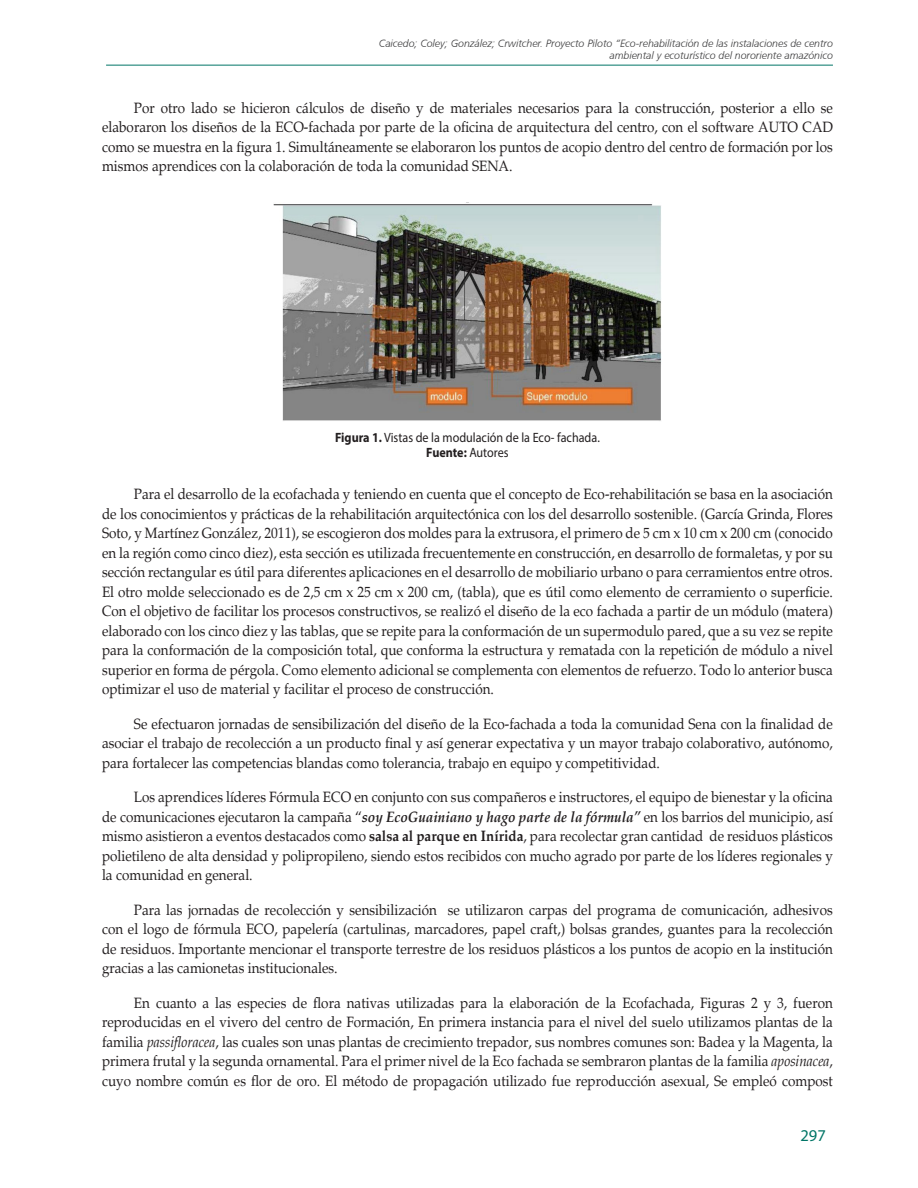
<style>
.page{position:relative;width:918px;height:1188px;background:#fff}
.page>*{position:absolute;margin:0;border:0;box-sizing:border-box;transform-origin:0 0}
.t1{font:16.5px "Myriad Pro";color:#007566}
.parrafos_con_sangria{font:15px/19.5px "Palatino";color:#231f20;text-align:justify;scale:.9 1}
.parrafos_con_sangria-2{font:13.5px/15px "Myriad Pro";color:#231f20;text-align:center;scale:.9 1}
.t2{font:italic 300 10.5px/12px "Frutiger CE";color:#3e3e3f;text-align:right}
.s1{font-weight:700}
.s2{font-weight:700;font-style:italic}
.s3{font-style:italic}
</style>
<div class="page">
<hr style="left:106px;top:65px;width:727px;height:1px;background:#007566">
<img style="left:273px;top:202px;width:389px;height:219px">
<p class="t2" style="left:379px;top:37px;width:456px">Caicedo; Coley; González; Crwitcher. Proyecto Piloto “Eco-rehabilitación de las instalaciones de centro ambiental y ecoturístico del nororiente amazónico</p>
<p class="parrafos_con_sangria" style="left:102px;top:98px;width:814px;text-indent:32px">Por otro lado se hicieron cálculos de diseño y de materiales necesarios para la construcción, posterior a ello se elaboraron los diseños de la ECO-fachada por parte de la oficina de arquitectura del centro, con el software AUTO CAD como se muestra en la figura 1. Simultáneamente se elaboraron los puntos de acopio dentro del centro de formación por los mismos aprendices con la colaboración de toda la comunidad SENA.</p>
<p class="parrafos_con_sangria-2" style="left:335px;top:430px;width:296px"><span class="s1">Figura 1.</span> Vistas de la modulación de la Eco- fachada.<br><span class="s1">Fuente:</span> Autores</p>
<p class="parrafos_con_sangria" style="left:102px;top:484px;width:814px;text-indent:32px">Para el desarrollo de la ecofachada y teniendo en cuenta que el concepto de Eco-rehabilitación se basa en la asociación de los conocimientos y prácticas de la rehabilitación arquitectónica con los del desarrollo sostenible. (García Grinda, Flores Soto, y Martínez González, 2011), se escogieron dos moldes para la extrusora, el primero de 5 cm x 10 cm x 200 cm (conocido en la región como cinco diez), esta sección es utilizada frecuentemente en construcción, en desarrollo de formaletas, y por su sección rectangular es útil para diferentes aplicaciones en el desarrollo de mobiliario urbano o para cerramientos entre otros.<br>El otro molde seleccionado es de 2,5 cm x 25 cm x 200 cm, (tabla), que es útil como elemento de cerramiento o superficie.<br>Con el objetivo de facilitar los procesos constructivos, se realizó el diseño de la eco fachada a partir de un módulo (matera) elaborado con los cinco diez y las tablas, que se repite para la conformación de un supermodulo pared, que a su vez se repite para la conformación de la composición total, que conforma la estructura y rematada con la repetición de módulo a nivel superior en forma de pérgola. Como elemento adicional se complementa con elementos de refuerzo. Todo lo anterior busca optimizar el uso de material y facilitar el proceso de construcción.</p>
<p class="parrafos_con_sangria" style="left:102px;top:714px;width:814px;text-indent:32px">Se efectuaron jornadas de sensibilización del diseño de la Eco-fachada a toda la comunidad Sena con la finalidad de asociar el trabajo de recolección a un producto final y así generar expectativa y un mayor trabajo colaborativo, autónomo, para fortalecer las competencias blandas como tolerancia, trabajo en equipo y competitividad.</p>
<p class="parrafos_con_sangria" style="left:102px;top:787px;width:814px;text-indent:32px">Los aprendices líderes Fórmula ECO en conjunto con sus compañeros e instructores, el equipo de bienestar y la oficina de comunicaciones ejecutaron la campaña “<span class="s2">soy EcoGuainiano y hago parte de la fórmula”</span> en los barrios del municipio, así mismo asistieron a eventos destacados como <span class="s1">salsa al parque en Inírida</span>, para recolectar gran cantidad de residuos plásticos polietileno de alta densidad y polipropileno, siendo estos recibidos con mucho agrado por parte de los líderes regionales y la comunidad en general.</p>
<p class="parrafos_con_sangria" style="left:102px;top:900px;width:814px;text-indent:32px">Para las jornadas de recolección y sensibilización se utilizaron carpas del programa de comunicación, adhesivos con el logo de fórmula ECO, papelería (cartulinas, marcadores, papel craft,) bolsas grandes, guantes para la recolección de residuos. Importante mencionar el transporte terrestre de los residuos plásticos a los puntos de acopio en la institución gracias a las camionetas institucionales.</p>
<p class="parrafos_con_sangria" style="left:102px;top:993px;width:814px;text-indent:32px">En cuanto a las especies de flora nativas utilizadas para la elaboración de la Ecofachada, Figuras 2 y 3, fueron reproducidas en el vivero del centro de Formación, En primera instancia para el nivel del suelo utilizamos plantas de la familia <span class="s3">passifloracea</span>, las cuales son unas plantas de crecimiento trepador, sus nombres comunes son: Badea y la Magenta, la primera frutal y la segunda ornamental. Para el primer nivel de la Eco fachada se sembraron plantas de la familia <span class="s3">aposinacea</span>, cuyo nombre común es flor de oro. El método de propagación utilizado fue reproducción asexual, Se empleó compost</p>
<p class="t1" style="left:800px;top:1125px;width:27px">297</p>
</div>
